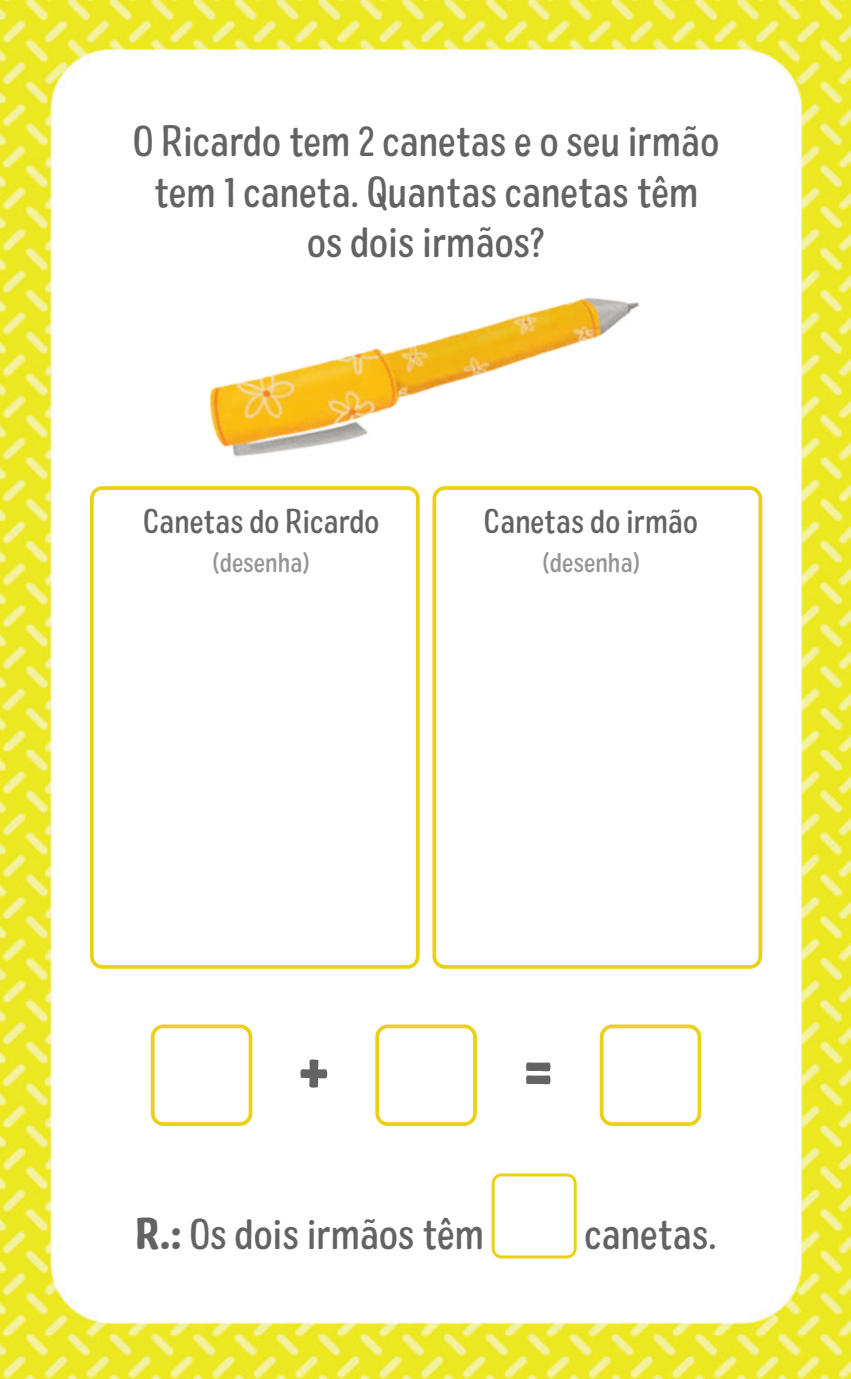
<style>
.page{position:relative;width:851px;height:1379px;background:#fff}
.page>*{position:absolute;margin:0;border:0;box-sizing:border-box;transform-origin:0 0}
.t1{font:75.3px "Colby Nr Blk";color:#636366}
.t2{font:42px/50.4px "Colby Nr Med";color:#636366;text-align:center}
.t3{font:33px "Colby Nr Med";color:#636366}
.t4{font:27px "Colby Nr Med";color:#939598}
.s1{font-family:"Colby Nr Blk"}
</style>
<div class="page">
<img style="left:0;top:0;width:850px;height:1379px">
<div style="left:491px;top:1173px;width:85px;height:85px;border:3px solid #ebd115;border-radius:9px"></div>
<div style="left:151px;top:1024px;width:101px;height:102px;border:4px solid #ebd115;border-radius:11px"></div>
<div style="left:375px;top:1024px;width:102px;height:102px;border:4px solid #ebd115;border-radius:11px"></div>
<div style="left:599px;top:1024px;width:102px;height:102px;border:4px solid #ebd115;border-radius:11px"></div>
<div style="left:90px;top:486px;width:329px;height:483px;border:4px solid #ebd115;border-radius:11px"></div>
<div style="left:432px;top:486px;width:330px;height:483px;border:4px solid #ebd115;border-radius:11px"></div>
<img style="left:62px;top:0;width:731px;height:706px">
<p class="t2" style="left:133px;top:116px;width:587px">O Ricardo tem 2 canetas e o seu irmão tem 1 caneta. Quantas canetas têm os dois irmãos?</p>
<p class="t3" style="left:143px;top:501px;width:237px">Canetas do Ricardo</p>
<p class="t3" style="left:484px;top:501px;width:215px">Canetas do irmão</p>
<p class="t4" style="left:212px;top:545px;width:99px">(desenha)</p>
<p class="t4" style="left:542px;top:545px;width:99px">(desenha)</p>
<h1 class="t1" style="left:298px;top:1025px;width:33px">+</h1>
<h1 class="t1" style="left:524px;top:1025px;width:30px">=</h1>
<p class="t2" style="left:135px;top:1209px;width:350px"><span class="s1">R.:</span> Os dois irmãos têm</p>
<p class="t2" style="left:584px;top:1209px;width:134px">canetas.</p>
</div>
